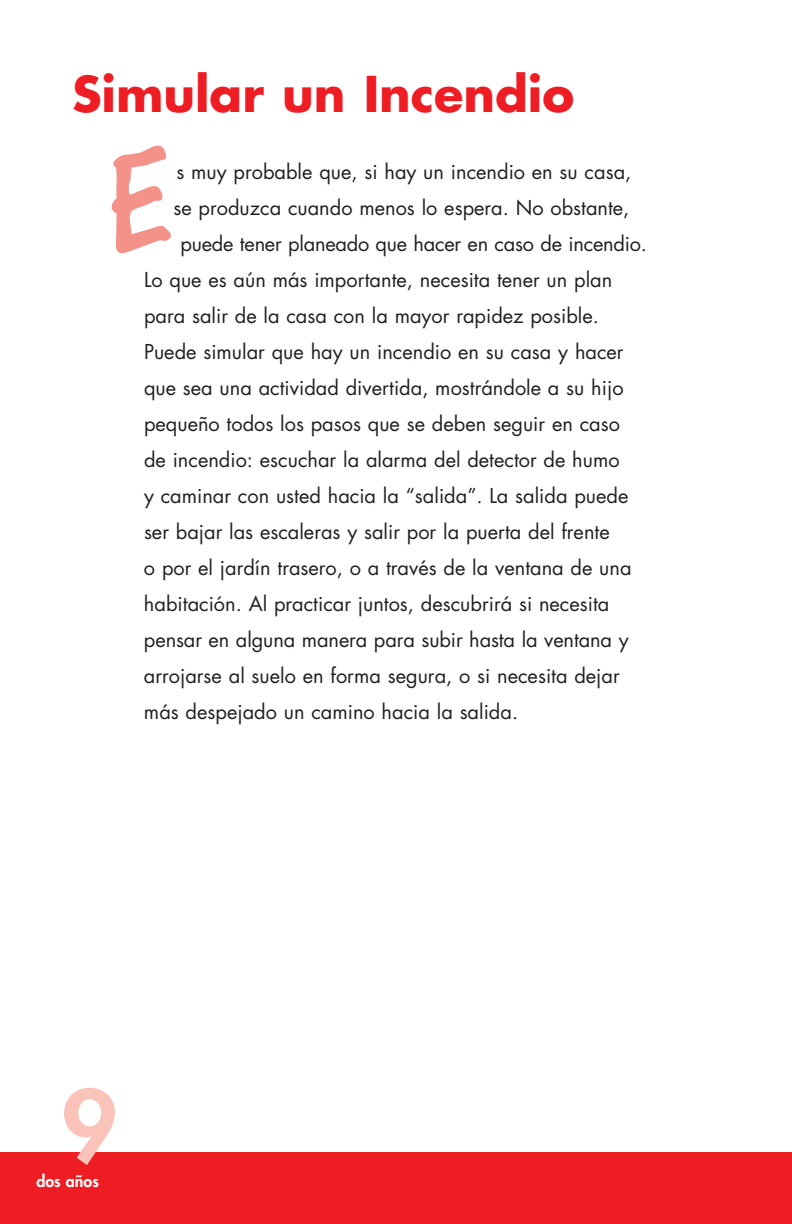
<style>
.page{position:relative;width:792px;height:1224px;background:#fff}
.page>*{position:absolute;margin:0;border:0;box-sizing:border-box;transform-origin:0 0}
.t1{font:800 96px "Futura";color:#fac3b9}
.t2{font:700 48px "Futura";color:#ee1d23}
.t3{font:20px "Futura";color:#231f20}
.t4{font:800 16px "Futura";color:#fff}
</style>
<div class="page">
<div style="left:0;top:1152px;width:792px;height:72px;background:#ee1d23"></div>
<img style="left:111px;top:145px;width:61px;height:109px">
<h2 class="t2" style="left:72px;top:72px;width:504px">Simular un Incendio</h2>
<p class="t3" style="left:176px;top:162px;width:456px">s muy probable que, si hay un incendio en su casa,</p>
<p class="t3" style="left:173px;top:198px;width:458px">se produzca cuando menos lo espera. No obstante,</p>
<p class="t3" style="left:181px;top:234px;width:468px">puede tener planeado que hacer en caso de incendio.</p>
<p class="t3" style="left:144px;top:270px;width:470px">Lo que es aún más importante, necesita tener un plan</p>
<p class="t3" style="left:144px;top:306px;width:457px">para salir de la casa con la mayor rapidez posible.</p>
<p class="t3" style="left:144px;top:342px;width:481px">Puede simular que hay un incendio en su casa y hacer</p>
<p class="t3" style="left:144px;top:378px;width:481px">que sea una actividad divertida, mostrándole a su hijo</p>
<p class="t3" style="left:144px;top:414px;width:478px">pequeño todos los pasos que se deben seguir en caso</p>
<p class="t3" style="left:144px;top:450px;width:477px">de incendio: escuchar la alarma del detector de humo</p>
<p class="t3" style="left:144px;top:486px;width:486px">y caminar con usted hacia la “salida”. La salida puede</p>
<p class="t3" style="left:144px;top:522px;width:467px">ser bajar las escaleras y salir por la puerta del frente</p>
<p class="t3" style="left:144px;top:558px;width:489px">o por el jardín trasero, o a través de la ventana de una</p>
<p class="t3" style="left:144px;top:594px;width:467px">habitación. Al practicar juntos, descubrirá si necesita</p>
<p class="t3" style="left:144px;top:630px;width:486px">pensar en alguna manera para subir hasta la ventana y</p>
<p class="t3" style="left:144px;top:666px;width:477px">arrojarse al suelo en forma segura, o si necesita dejar</p>
<p class="t3" style="left:144px;top:702px;width:376px">más despejado un camino hacia la salida.</p>
<h1 class="t1" style="left:62px;top:1081px;width:57px">9</h1>
<p class="t4" style="left:36px;top:1174px;width:64px">dos años</p>
</div>
